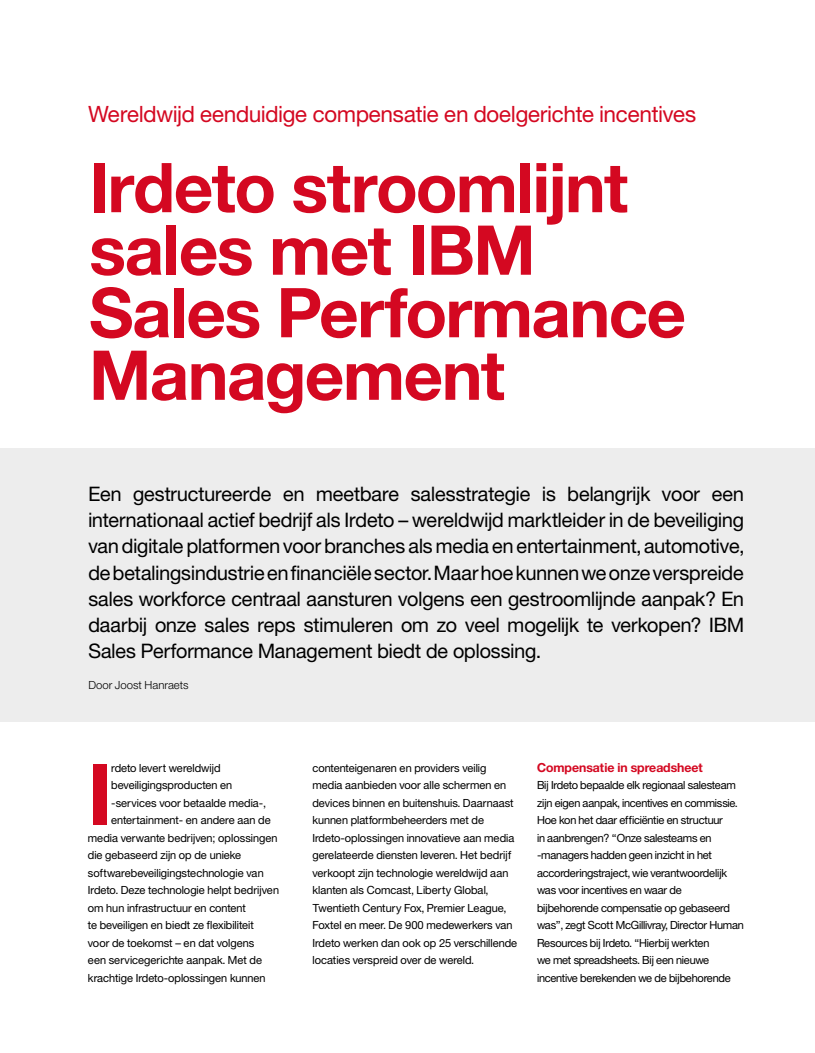
<style>
.page{position:relative;width:815px;height:1053px;background:#fff}
.page>*{position:absolute;margin:0;border:0;box-sizing:border-box;transform-origin:0 0}
.t1{font:84.75px "Helv Neue Boldfor IBM";color:#d40821}
.t2{font:68.75px/62.5px "Helv Neue Boldfor IBM";letter-spacing:-.005em;color:#d40821}
.t3{font:22.5px "Helv Neue Romanfor IBM";letter-spacing:-.005em;color:#d40821}
.t4{font:20px/26.2px "Helv Neue Romanfor IBM";color:#000;text-align:justify}
.t5{font:12.5px "Helv Neue Boldfor IBM";color:#d40821}
.t6{font:11.25px/17.5px "Helv Neue Romanfor IBM";letter-spacing:-.005em;color:#000}
.t7{font:11.25px "Helv Neue Lightfor IBM";color:#000}
</style>
<div class="page">
<div style="left:0;top:448px;width:815px;height:274px;background:#ededed"></div>
<h3 class="t3" style="left:88px;top:100px;width:609px">Wereldwijd eenduidige compensatie en doelgerichte incentives</h3>
<h2 class="t2" style="left:90px;top:154px;width:598px">Irdeto stroomlijnt sales met IBM<br>Sales Performance<br>Management</h2>
<p class="t4" style="left:88px;top:480px;width:657px">Een gestructureerde en meetbare salesstrategie is belangrijk voor een internationaal actief bedrijf als Irdeto – wereldwijd marktleider in de beveiliging van digitale platformen voor branches als media en entertainment, automotive, de betalingsindustrie en financiële sector. Maar hoe kunnen we onze verspreide sales workforce centraal aansturen volgens een gestroomlijnde aanpak? En daarbij onze sales reps stimuleren om zo veel mogelijk te verkopen? IBM Sales Performance Management biedt de oplossing.</p>
<p class="t7" style="left:88px;top:677px;width:102px">Door Joost Hanraets</p>
<h1 class="t1" style="left:88px;top:740px;width:25px">I</h1>
<p class="t6" style="left:111px;top:758px;width:111px">rdeto levert wereldwijd</p>
<p class="t6" style="left:111px;top:776px;width:123px">beveiligingsproducten en</p>
<p class="t6" style="left:111px;top:793px;width:156px">-services voor betaalde media-,</p>
<p class="t6" style="left:111px;top:811px;width:161px">entertainment- en andere aan de</p>
<p class="t6" style="left:88px;top:828px;width:191px">media verwante bedrijven; oplossingen</p>
<p class="t6" style="left:88px;top:846px;width:155px">die gebaseerd zijn op de unieke</p>
<p class="t6" style="left:88px;top:863px;width:177px">softwarebeveiligingstechnologie van</p>
<p class="t6" style="left:88px;top:881px;width:193px">Irdeto. Deze technologie helpt bedrijven</p>
<p class="t6" style="left:88px;top:898px;width:160px">om hun infrastructuur en content</p>
<p class="t6" style="left:88px;top:916px;width:167px">te beveiligen en biedt ze flexibiliteit</p>
<p class="t6" style="left:88px;top:933px;width:168px">voor de toekomst – en dat volgens</p>
<p class="t6" style="left:88px;top:951px;width:176px">een servicegerichte aanpak. Met de</p>
<p class="t6" style="left:88px;top:968px;width:179px">krachtige Irdeto-oplossingen kunnen</p>
<p class="t6" style="left:312px;top:758px;width:206px">contenteigenaren en providers veilig media aanbieden voor alle schermen en devices binnen en buitenshuis. Daarnaast kunnen platformbeheerders met de Irdeto-oplossingen innovatieve aan media gerelateerde diensten leveren. Het bedrijf verkoopt zijn technologie wereldwijd aan klanten als Comcast, Liberty Global, Twentieth Century Fox, Premier League, Foxtel en meer. De 900 medewerkers van Irdeto werken dan ook op 25 verschillende locaties verspreid over de wereld.</p>
<p class="t5" style="left:537px;top:759px;width:167px">Compensatie in spreadsheet</p>
<p class="t6" style="left:537px;top:776px;width:208px">Bij Irdeto bepaalde elk regionaal salesteam zijn eigen aanpak, incentives en commissie.<br>Hoe kon het daar efficiëntie en structuur<br>in aanbrengen? “Onze salesteams en -managers hadden geen inzicht in het accorderingstraject, wie verantwoordelijk was voor incentives en waar de bijbehorende compensatie op gebaseerd was”, zegt Scott McGillivray, Director Human Resources bij Irdeto. “Hierbij werkten<br>we met spreadsheets. Bij een nieuwe incentive berekenden we de bijbehorende</p>
</div>
